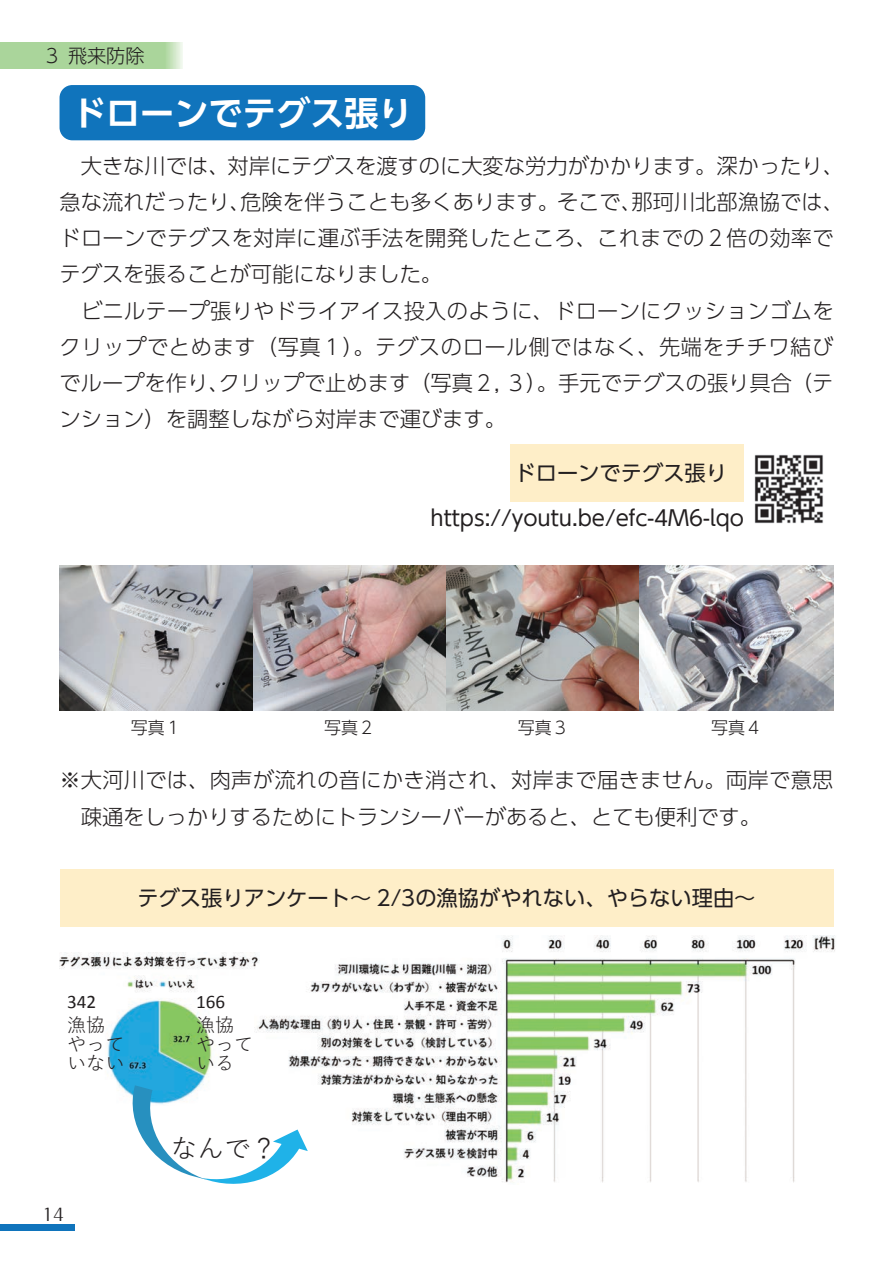
<style>
.page{position:relative;width:893px;height:1263px;background:#fff}
.page>*{position:absolute;margin:0;border:0;box-sizing:border-box;transform-origin:0 0}
.t1{font:700 34.05px "UD Shin Go Pro De";color:#fff}
.t2{font:26.55px "Yu Gothic";color:#231f20}
.t3{font:300 21.3px/36.2px "UD Shin Go Pro";color:#231f20}
.t4{font:21.3px "UD Shin Go Pro";color:#231f20}
.t5{font:19.2px "Yu Gothic";color:#231f20}
.t6{font:19.2px "Calibri";color:#231f20}
.t7{font:300 19.2px "UD Shin Go Pro";color:#231f20}
.t8{font:300 16.95px "UD Shin Go Pro";color:#231f20}
.t9{font:16.95px "Folk Pro";color:#231f20}
</style>
<div class="page">
<div style="left:60px;top:85px;width:365px;height:55px;background:#1074bc;border-radius:13px"></div>
<svg style="left:0;top:43px;width:183px;height:25px;background:#add69f"></svg>
<div style="left:60px;top:870px;width:773px;height:57px;background:#feeec8"></div>
<div style="left:510px;top:444px;width:234px;height:58px;background:#feeec8"></div>
<img style="left:754px;top:454px;width:69px;height:70px">
<img style="left:254px;top:935px;width:581px;height:248px">
<img style="left:60px;top:566px;width:773px;height:144px">
<img style="left:60px;top:953px;width:199px;height:138px">
<svg style="left:125px;top:1085px;width:183px;height:99px"></svg>
<div style="left:0;top:1225px;width:74px;height:6px;background:#1074bc"></div>
<p class="t7" style="left:43px;top:40px;width:104px">３ 飛来防除</p>
<p class="t1" style="left:72px;top:85px;width:342px">ドローンでテグス張り</p>
<p class="t3" style="left:60px;top:147px;width:786px">　大きな川では、対岸にテグスを渡すのに大変な労力がかかります。深かったり、急な流れだったり、危険を伴うことも多くあります。そこで、那珂川北部漁協では、ドローンでテグスを対岸に運ぶ手法を開発したところ、これまでの２倍の効率でテグスを張ることが可能になりました。</p>
<p class="t3" style="left:60px;top:292px;width:776px;text-align:justify">　ビニルテープ張りやドライアイス投入のように、ドローンにクッションゴムをクリップでとめます（写真１）。テグスのロール側ではなく、先端をチチワ結びでループを作り、クリップで止めます（写真２, ３）。手元でテグスの張り具合（テンション）を調整しながら対岸まで運びます。</p>
<p class="t4" style="left:514px;top:456px;width:214px">ドローンでテグス張り</p>
<p class="t4" style="left:431px;top:500px;width:315px">https://youtu.be/efc-4M6-lqo</p>
<p class="t8" style="left:131px;top:713px;width:53px">写真１</p>
<p class="t8" style="left:324px;top:713px;width:53px">写真２</p>
<p class="t8" style="left:518px;top:713px;width:53px">写真３</p>
<p class="t8" style="left:711px;top:713px;width:53px">写真４</p>
<p class="t3" style="left:81px;top:761px;width:754px;text-indent:-21px">※大河川では、肉声が流れの音にかき消され、対岸まで届きません。両岸で意思疎通をしっかりするためにトランシーバーがあると、とても便利です。</p>
<p class="t4" style="left:137px;top:881px;width:620px">テグス張りアンケート～ 2/3の漁協がやれない、やらない理由～</p>
<p class="t6" style="left:67px;top:988px;width:31px">342</p>
<p class="t6" style="left:196px;top:988px;width:31px">166</p>
<p class="t5" style="left:67px;top:1007px;width:40px">漁協</p>
<p class="t5" style="left:67px;top:1026px;width:59px">やって</p>
<p class="t5" style="left:67px;top:1045px;width:59px">いない</p>
<p class="t5" style="left:196px;top:1007px;width:40px">漁協</p>
<p class="t5" style="left:196px;top:1026px;width:59px">やって</p>
<p class="t5" style="left:196px;top:1045px;width:40px">いる</p>
<p class="t9" style="left:42px;top:1200px;width:23px">14</p>
<p class="t2" style="left:171px;top:1124px;width:108px">なんで？</p>
</div>
